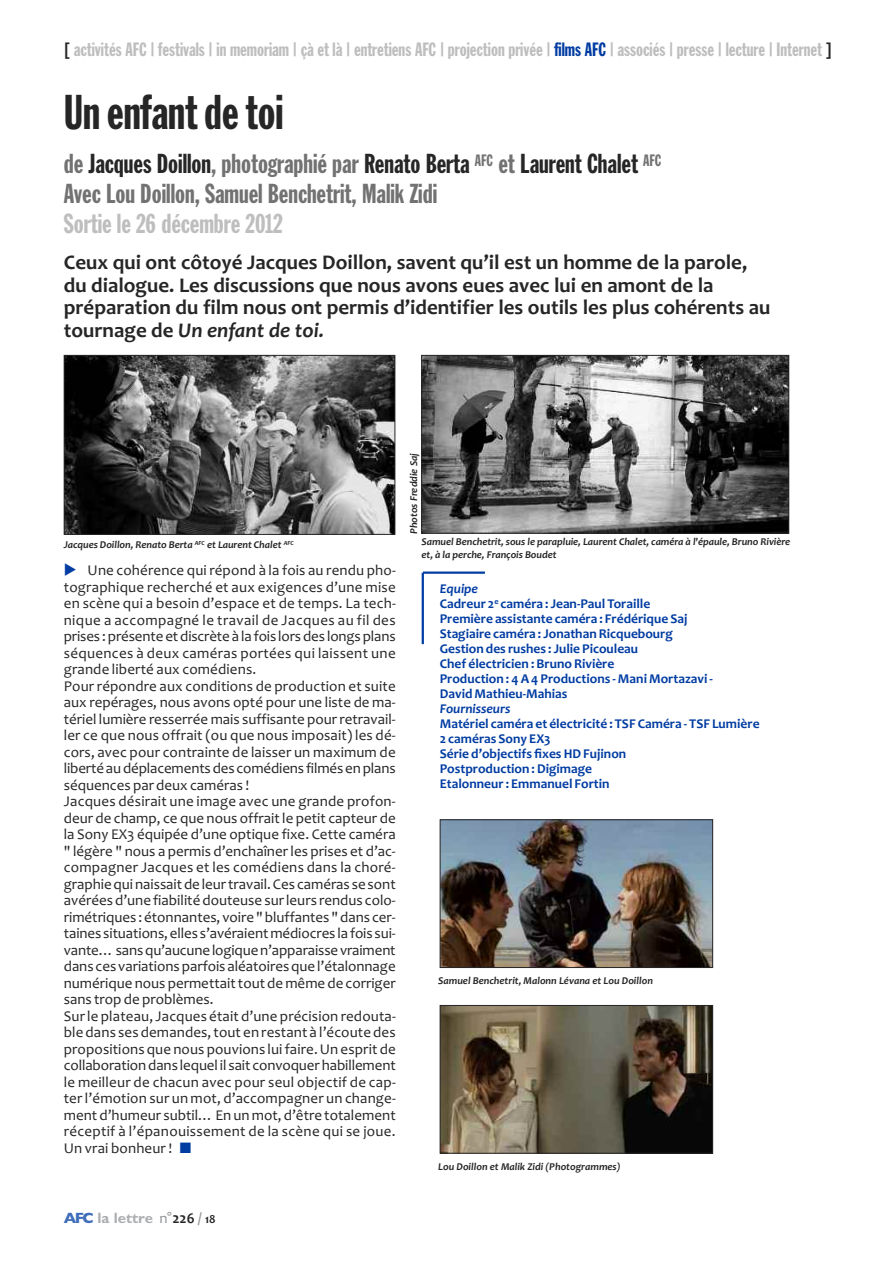
<style>
.page{position:relative;width:893px;height:1263px;background:#fff}
.page>*{position:absolute;margin:0;border:0;box-sizing:border-box;transform-origin:0 0}
.t1{font:48px "Franklin Gothic Extra Cond";color:#272627}
.t2{font:27px/30px "Franklin Gothic Extra Cond";color:#737272}
.t3{font:27px "Franklin Gothic Extra Cond";color:#bebebe}
.t4{font:21px/22.5px "Candara Bold OTF";color:#272627}
.t5{font:21px "Candara Bold Italic OTF";color:#272627}
.t6{font:18.9px "Franklin Gothic Extra Cond";color:#bebebe}
.t7{font:15px/16.5px "Candara";color:#272627}
.t8{font:700 15px "Gill Sans";color:#acaeb0}
.t9{font:13.5px/15px "Candara Bold OTF";color:#003ca2}
.t10{font:13.5px "Candara Bold Italic OTF";color:#003ca2}
.t11{font:10.5px/12.6px "Candara Bold Italic OTF";letter-spacing:-.005em;color:#272627}
.s1{color:#272627}
.s2{color:#003ca2}
.s3{font-family:"Candara Bold OTF"}
.s4{color:#406dba}
.s5{font-family:"Candara";font-weight:400;color:#919396}
.s6{font-family:"Candara Bold OTF";font-weight:400;color:#272627}
.s7{font-family:"Candara Bold OTF";font-weight:400;color:#919396}
.s8{font-family:"Candara Bold OTF";font-weight:400;font-size:12px;color:#272627}
</style>
<div class="page">
<hr style="left:422px;top:573px;width:2px;height:71px;background:#003ca2">
<hr style="left:423px;top:571px;width:62px;height:3px;background:#003ca2">
<img style="left:442px;top:821px;width:269px;height:145px">
<div style="left:440px;top:819px;width:273px;height:149px;border:1px solid #272627"></div>
<img style="left:442px;top:1007px;width:269px;height:144px">
<div style="left:440px;top:1005px;width:273px;height:148px;border:1px solid #272627"></div>
<img style="left:66px;top:357px;width:327px;height:176px">
<div style="left:64px;top:355px;width:331px;height:180px;border:1px solid #272627"></div>
<img style="left:423px;top:357px;width:364px;height:175px">
<div style="left:421px;top:355px;width:368px;height:179px;border:1px solid #272627"></div>
<p class="t6" style="left:62px;top:43px;width:772px"><span class="s1">[</span> activités AFC | festivals | in memoriam | çà et là | entretiens AFC | projection privée | <span class="s2">films AFC</span> | associés | presse | lecture | Internet <span class="s1">]</span></p>
<h1 class="t1" style="left:64px;top:95px;width:221px">Unenfantdetoi</h1>
<h2 class="t2" style="left:64px;top:151px;width:599px">de <span class="s1">Jacques Doillon</span>, photographié par <span class="s1">Renato Berta</span> <sup>AFC</sup> et <span class="s1">Laurent Chalet</span> <sup>AFC<br></sup>Avec Lou Doillon, Samuel Benchetrit, Malik Zidi</h2>
<h2 class="t3" style="left:64px;top:214px;width:220px">Sortie le 26 décembre 2012</h2>
<h3 class="t4" style="left:64px;top:251px;width:708px">Ceux qui ont côtoyé Jacques Doillon, savent qu’il est un homme de la parole, du dialogue. Les discussions que nous avons eues avec lui en amont de la préparation du film nous ont permis d’identifier les outils les plus cohérents au</h3>
<h3 class="t5" style="left:64px;top:317px;width:262px"><span class="s3">tournage de</span> Un enfant de toi.</h3>
<p class="t11" style="left:64px;top:538px;width:231px">Jacques Doillon, Renato Berta <sup>AFC</sup> et Laurent Chalet <sup>AFC</sup></p>
<p class="t7" style="left:64px;top:562px;width:334px;text-indent:24px">Une cohérence qui répond à la fois au rendu pho&shy;tographique recherché et aux exigences d’une mise en scène qui a besoin d’espace et de temps. La tech&shy;nique a accompagné le travail de Jacques au fil des prises :présente etdiscrète à la fois lorsdes longsplans séquences à deux caméras portées qui laissent une grande liberté aux comédiens.<br>Pour répondre aux conditions de production et suite aux repérages, nous avons opté pour une liste de ma&shy;tériel lumière resserrée mais suffisante pour retravail&shy;ler ce que nous offrait (ou que nous imposait) les dé&shy;cors, avec pour contrainte de laisser un maximum de libertéaudéplacementsdes comédiens filmésenplans séquences par deux caméras !<br>Jacques désirait une image avec une grande profon&shy;deur de champ, ce que nous offrait le petit capteur de la Sony EX3 équipée d’une optique fixe. Cette caméra " légère " nous a permis d’enchaîner les prises et d’ac&shy;compagner Jacques et les comédiens dans la choré&shy;graphiequinaissaitdeleurtravail.Ces caméras se sont avérées d’une fiabilité douteuse surleurs rendus colo&shy;rimétriques : étonnantes, voire "bluffantes "dans cer&shy;taines situations,elles s’avéraientmédiocres la fois sui&shy;vante…sansqu’aucunelogiquen’apparaissevraiment dans ces variationsparfois aléatoiresquel’étalonnage numérique nous permettaittout de même de corriger sans trop de problèmes.<br>Surle plateau, Jacques était d’une précision redouta&shy;ble dans ses demandes,tout en restant à l’écoute des propositions que nous pouvions luifaire.Un esprit de collaborationdans lequel il sait convoquerhabillement le meilleur de chacun avec pour seul objectif de cap&shy;ter l’émotion sur un mot, d’accompagner un change&shy;ment d’humeur subtil…En un mot, d’être totalement réceptif à l’épanouissement de la scène qui se joue.<br>Un vrai bonheur ! <span class="s2">■</span></p>
<p class="t11" style="left:407px;top:534px;width:83px;rotate:-90deg">Photos Freddie Saj</p>
<p class="t11" style="left:422px;top:535px;width:370px">Samuel Benchetrit, sous le parapluie, Laurent Chalet, caméra à l'épaule, Bruno Rivière et, à la perche, François Boudet</p>
<p class="t10" style="left:440px;top:581px;width:40px">Equipe</p>
<p class="t9" style="left:440px;top:596px;width:275px">Cadreur 2<sup>e</sup> caméra :Jean-Paul Toraille<br>Première assistante caméra : Frédérique Saj Stagiaire caméra :Jonathan Ricquebourg Gestion des rushes :Julie Picouleau<br>Chef électricien : Bruno Rivière<br>Production : 4A4 Productions - Mani Mortazavi - David Mathieu-Mahias</p>
<p class="t10" style="left:440px;top:701px;width:72px">Fournisseurs</p>
<p class="t9" style="left:440px;top:716px;width:321px">Matériel caméra et électricité : TSF Caméra - TSF Lumière 2 caméras Sony EX3<br>Série d’objectifs fixesHDFujinon<br>Postproduction :Digimage<br>Etalonneur: Emmanuel Fortin</p>
<p class="t11" style="left:438px;top:974px;width:216px">Samuel Benchetrit, Malonn Lévana et Lou Doillon</p>
<p class="t11" style="left:438px;top:1160px;width:184px">Lou Doillon et Malik Zidi (Photogrammes)</p>
<p class="t8" style="left:64px;top:1209px;width:153px"><span class="s4">AFC</span> la lettre <span class="s5">n°</span><span class="s6">226</span> <span class="s7">/</span> <span class="s8">18</span></p>
</div>
